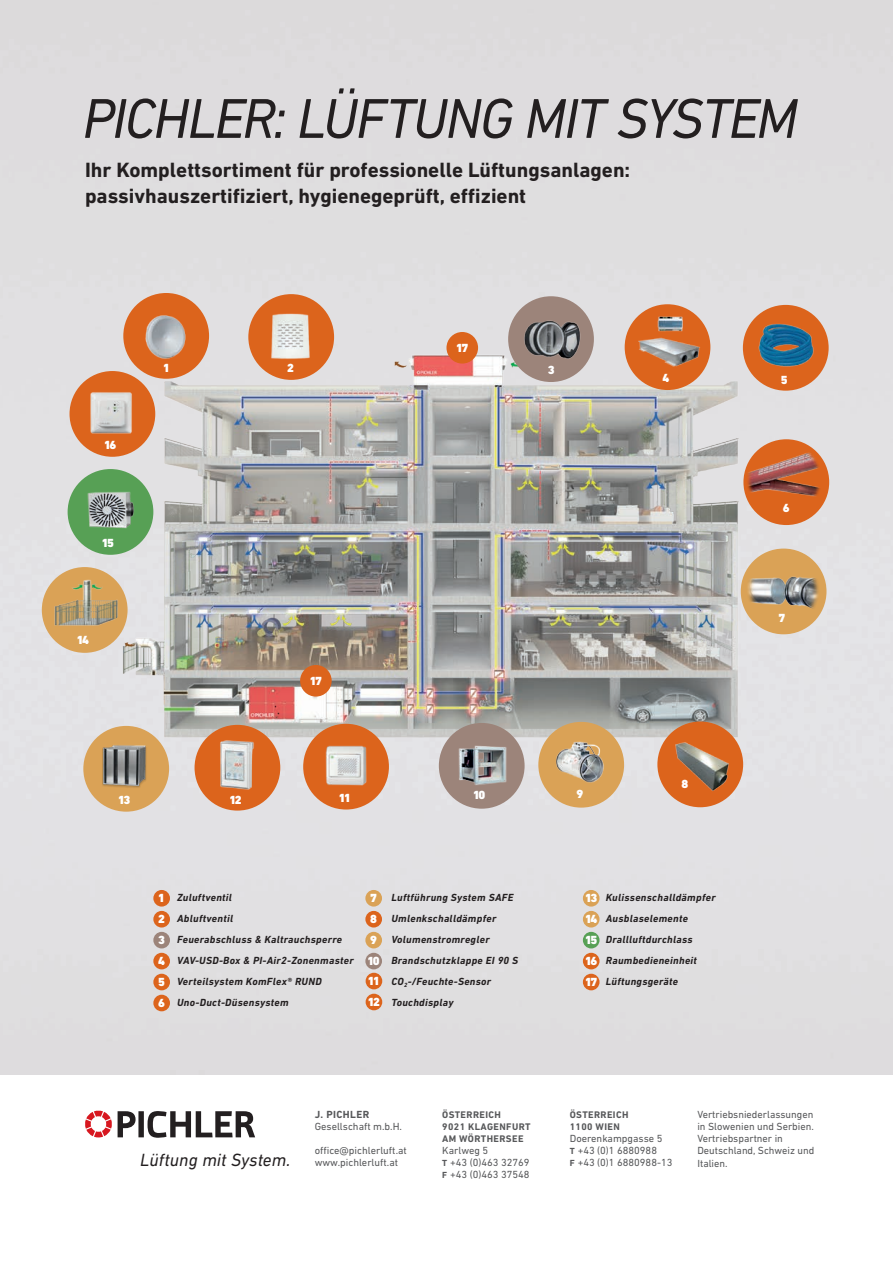
<style>
.page{position:relative;width:893px;height:1263px;background:#fff}
.page>*{position:absolute;margin:0;border:0;box-sizing:border-box;transform-origin:0 0}
.t1{font:italic 57px "DIN Next LT Pro";letter-spacing:-.04em;color:#231f20}
.t2{font:700 21px/25.2px "DIN Next LT Pro";color:#231f20}
.t3{font:italic 18px "DIN Next LT Pro";color:#231f20}
.t4{font:300 12.75px "DIN Next LT Pro";color:#231f20}
.t5{font:900 12px/21px "DIN Next LT Pro";letter-spacing:-.12em;color:#fff;text-align:justify}
.t6{font:italic 700 10.5px/21px "DIN Next LT Pro";letter-spacing:.03em;color:#231f20}
.t7{font:10.5px/12px "DIN Next LT Pro";color:#57585a}
.t8{font:700 10.5px "DIN Next LT Pro";letter-spacing:.04em;color:#57585a}
.t9{font:700 9.75px/12px "DIN Next LT Pro";letter-spacing:.04em;color:#57585a}
.s1{font-weight:700;font-size:9px}
</style>
<div class="page">
<div style="left:0;top:0;width:893px;height:1074px;background:#dfdedf"></div>
<svg style="left:85px;top:1110px;width:27px;height:27px"></svg>
<svg style="left:118px;top:1111px;width:137px;height:27px"></svg>
<img style="left:39px;top:282px;width:823px;height:539px">
<div style="left:153px;top:890px;width:17px;height:16px;background:#dc641c;border-radius:50%"></div>
<div style="left:153px;top:995px;width:17px;height:16px;background:#dc641c;border-radius:50%"></div>
<div style="left:153px;top:911px;width:17px;height:16px;background:#dc641c;border-radius:50%"></div>
<div style="left:153px;top:932px;width:17px;height:16px;background:#9c847a;border-radius:50%"></div>
<div style="left:153px;top:953px;width:17px;height:16px;background:#dc641c;border-radius:50%"></div>
<div style="left:153px;top:974px;width:17px;height:16px;background:#dc641c;border-radius:50%"></div>
<div style="left:366px;top:973px;width:16px;height:16px;background:#dc641c;border-radius:50%"></div>
<div style="left:365px;top:890px;width:17px;height:16px;background:#daa256;border-radius:50%"></div>
<div style="left:366px;top:994px;width:16px;height:16px;background:#dc641c;border-radius:50%"></div>
<div style="left:365px;top:911px;width:17px;height:16px;background:#dc641c;border-radius:50%"></div>
<div style="left:365px;top:932px;width:17px;height:16px;background:#daa256;border-radius:50%"></div>
<div style="left:365px;top:953px;width:17px;height:16px;background:#9c847a;border-radius:50%"></div>
<div style="left:583px;top:932px;width:16px;height:16px;background:#57a055;border-radius:50%"></div>
<div style="left:583px;top:890px;width:16px;height:16px;background:#daa256;border-radius:50%"></div>
<div style="left:583px;top:953px;width:16px;height:16px;background:#dc641c;border-radius:50%"></div>
<div style="left:583px;top:911px;width:16px;height:16px;background:#daa256;border-radius:50%"></div>
<div style="left:583px;top:974px;width:16px;height:16px;background:#dc641c;border-radius:50%"></div>
<img style="left:31px;top:577px;width:93px;height:55px">
<div style="left:446px;top:332px;width:32px;height:32px;background:#dc641c;border-radius:50%"></div>
<div style="left:300px;top:665px;width:32px;height:31px;background:#dc641c;border-radius:50%"></div>
<h1 class="t1" style="left:82px;top:86px;width:717px">PICHLER: LÜFTUNG MIT SYSTEM</h1>
<h2 class="t2" style="left:85px;top:158px;width:547px">Ihr Komplettsortiment für professionelle Lüftungsanlagen: passivhauszertifiziert, hygienegeprüft, effizient</h2>
<p class="t4" style="left:85px;top:166px;width:23px">XXX</p>
<p class="t5" style="left:104px;top:434px;width:14px">16</p>
<p class="t5" style="left:102px;top:532px;width:14px">15</p>
<p class="t5" style="left:77px;top:629px;width:14px">14</p>
<p class="t5" style="left:456px;top:337px;width:14px">17</p>
<p class="t5" style="left:163px;top:358px;width:8px">1</p>
<p class="t5" style="left:287px;top:357px;width:8px">2</p>
<p class="t5" style="left:548px;top:359px;width:8px">3</p>
<p class="t5" style="left:310px;top:670px;width:14px">17</p>
<p class="t5" style="left:662px;top:367px;width:8px">4</p>
<p class="t5" style="left:781px;top:369px;width:8px">5</p>
<p class="t5" style="left:783px;top:498px;width:8px">6</p>
<p class="t5" style="left:779px;top:607px;width:8px">7</p>
<p class="t5" style="left:118px;top:789px;width:14px">13</p>
<p class="t5" style="left:229px;top:789px;width:14px">12</p>
<p class="t5" style="left:339px;top:787px;width:14px">11</p>
<p class="t5" style="left:473px;top:785px;width:14px">10</p>
<p class="t5" style="left:576px;top:784px;width:8px">9</p>
<p class="t5" style="left:682px;top:773px;width:8px">8</p>
<p class="t5" style="left:158px;top:888px;width:8px">1</p>
<p class="t5" style="left:158px;top:909px;width:8px">2<br>3<br>4<br>5</p>
<p class="t5" style="left:158px;top:993px;width:8px">6</p>
<p class="t6" style="left:177px;top:887px;width:178px">Zuluftventil<br>Abluftventil<br>Feuerabschluss &amp; Kaltrauchsperre<br>VAV-USD-Box &amp; PI-Air2-Zonenmaster<br>Verteilsystem KomFlex® RUND<br>Uno-Duct-Düsensystem</p>
<p class="t6" style="left:391px;top:887px;width:128px">Luftführung System SAFE<br>Umlenkschalldämpfer<br>Volumenstromregler<br>Brandschutzklappe EI 90 S<br>CO<sub>2</sub>-/Feuchte-Sensor<br>Touchdisplay</p>
<p class="t6" style="left:606px;top:887px;width:111px">Kulissenschalldämpfer<br>Ausblaselemente<br>Drallluftdurchlass<br>Raumbedieneinheit<br>Lüftungsgeräte</p>
<p class="t5" style="left:585px;top:888px;width:14px">13</p>
<p class="t5" style="left:370px;top:888px;width:8px">7</p>
<p class="t5" style="left:368px;top:909px;width:14px;text-align:left">8<br>9<br>10</p>
<p class="t5" style="left:585px;top:909px;width:14px">14</p>
<p class="t5" style="left:585px;top:930px;width:14px">15</p>
<p class="t5" style="left:585px;top:951px;width:14px">16</p>
<p class="t5" style="left:368px;top:971px;width:14px">11</p>
<p class="t5" style="left:585px;top:972px;width:14px">17</p>
<p class="t5" style="left:368px;top:992px;width:14px">12</p>
<p class="t9" style="left:442px;top:1108px;width:90px">ÖSTERREICH<br>9021 KLAGENFURT<br>AM WÖRTHERSEE</p>
<p class="t7" style="left:442px;top:1144px;width:89px">Karlweg 5<br><span class="s1">T</span> +43 (0)463 32769<br><span class="s1">F</span> +43 (0)463 37548</p>
<p class="t9" style="left:570px;top:1108px;width:60px">ÖSTERREICH<br>1100 WIEN</p>
<p class="t7" style="left:570px;top:1132px;width:104px">Doerenkampgasse 5<br><span class="s1">T</span> +43 (0)1 6880988<br><span class="s1">F</span> +43 (0)1 6880988-13</p>
<p class="t8" style="left:315px;top:1109px;width:56px">J. PICHLER</p>
<p class="t7" style="left:315px;top:1121px;width:89px">Gesellschaft m.b.H.</p>
<p class="t7" style="left:315px;top:1144px;width:94px">office@pichlerluft.at www.pichlerluft.at</p>
<p class="t7" style="left:697px;top:1109px;width:119px">Vertriebsniederlassungen in Slowenien und Serbien.<br>Vertriebspartner in<br>Deutschland, Schweiz und</p>
<h3 class="t3" style="left:140px;top:1149px;width:152px">Lüftung mit System.</h3>
<p class="t7" style="left:697px;top:1157px;width:32px">Italien.</p>
</div>
